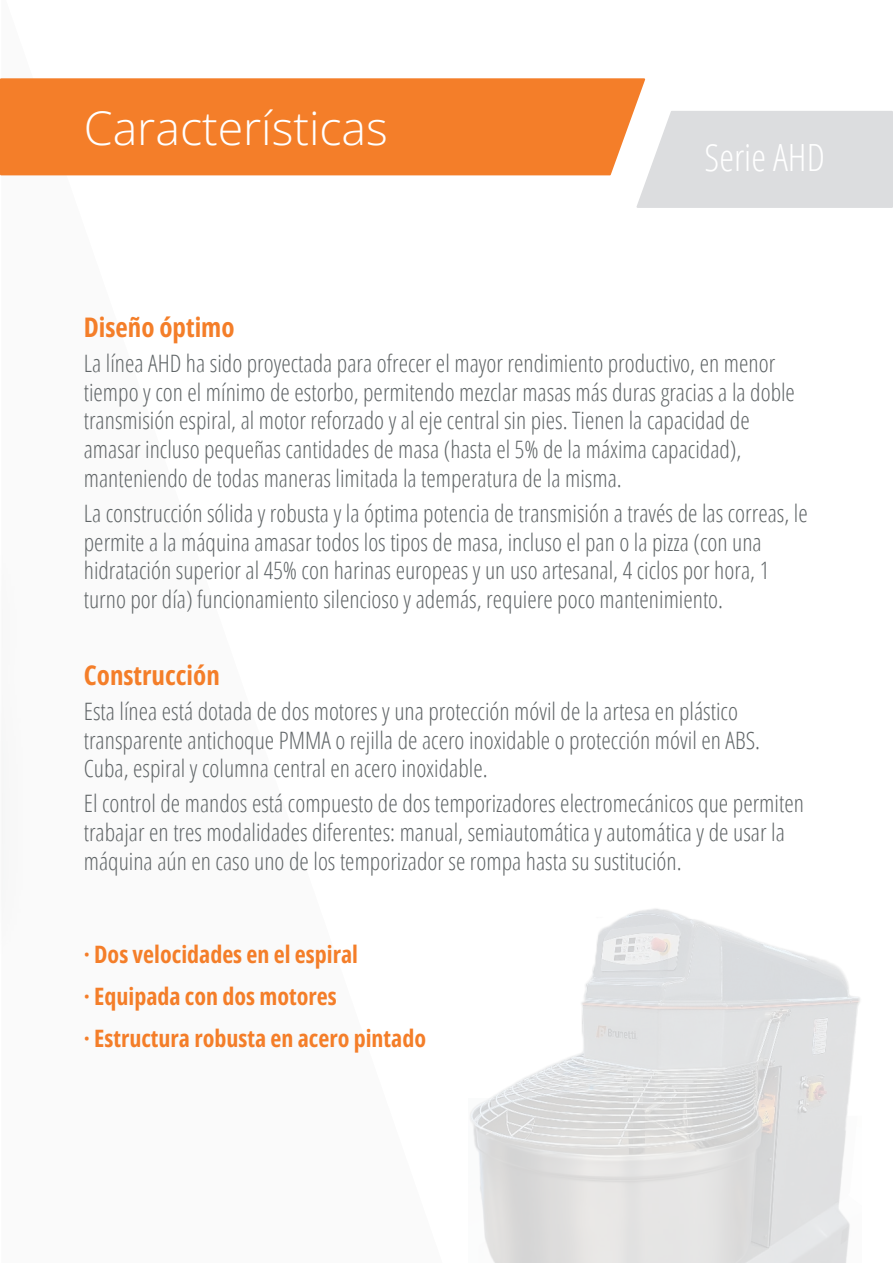
<style>
.page{position:relative;width:893px;height:1263px;background:#fff}
.page>*{position:absolute;margin:0;border:0;box-sizing:border-box;transform-origin:0 0}
.t1{font:300 46.5px "Open Sans";color:#fff}
.t2{font:300 condensed 37.5px "Open Sans";color:#fff}
.t3{font:700 27px "Open Sans Condensed";color:#f47e29}
.t4{font:300 condensed 24px/28.8px "Open Sans";color:#616668}
.t5{font:700 24px/42px "Open Sans Condensed";color:#f47e29}
</style>
<div class="page">
<div style="left:0;top:78px;width:645px;height:97px;background:#f47e29"></div>
<div style="left:636px;top:111px;width:257px;height:97px;background:#dcdddf"></div>
<img style="left:470px;top:908px;width:390px;height:355px">
<h1 class="t1" style="left:84px;top:96px;width:306px">Características</h1>
<h2 class="t2" style="left:704px;top:132px;width:122px">Serie AHD</h2>
<p class="t3" style="left:84px;top:308px;width:152px">Diseño óptimo</p>
<p class="t4" style="left:84px;top:348px;width:713px">La línea AHD ha sido proyectada para ofrecer el mayor rendimiento productivo, en menor tiempo y con el mínimo de estorbo, permitendo mezclar masas más duras gracias a la doble transmisión espiral, al motor reforzado y al eje central sin pies. Tienen la capacidad de amasar incluso pequeñas cantidades de masa (hasta el 5% de la máxima capacidad), manteniendo de todas maneras limitada la temperatura de la misma.</p>
<p class="t4" style="left:84px;top:498px;width:726px">La construcción sólida y robusta y la óptima potencia de transmisión a través de las correas, le permite a la máquina amasar todos los tipos de masa, incluso el pan o la pizza (con una hidratación superior al 45% con harinas europeas y un uso artesanal, 4 ciclos por hora, 1 turno por día) funcionamiento silencioso y además, requiere poco mantenimiento.</p>
<p class="t3" style="left:84px;top:656px;width:138px">Construcción</p>
<p class="t4" style="left:84px;top:696px;width:678px">Esta línea está dotada de dos motores y una protección móvil de la artesa en plástico transparente antichoque PMMA o rejilla de acero inoxidable o protección móvil en ABS.<br>Cuba, espiral y columna central en acero inoxidable.</p>
<p class="t4" style="left:84px;top:788px;width:722px">El control de mandos está compuesto de dos temporizadores electromecánicos que permiten trabajar en tres modalidades diferentes: manual, semiautomática y automática y de usar la máquina aún en caso uno de los temporizador se rompa hasta su sustitución.</p>
<p class="t5" style="left:84px;top:932px;width:344px">· Dos velocidades en el espiral<br>· Equipada con dos motores<br>· Estructura robusta en acero pintado</p>
</div>
